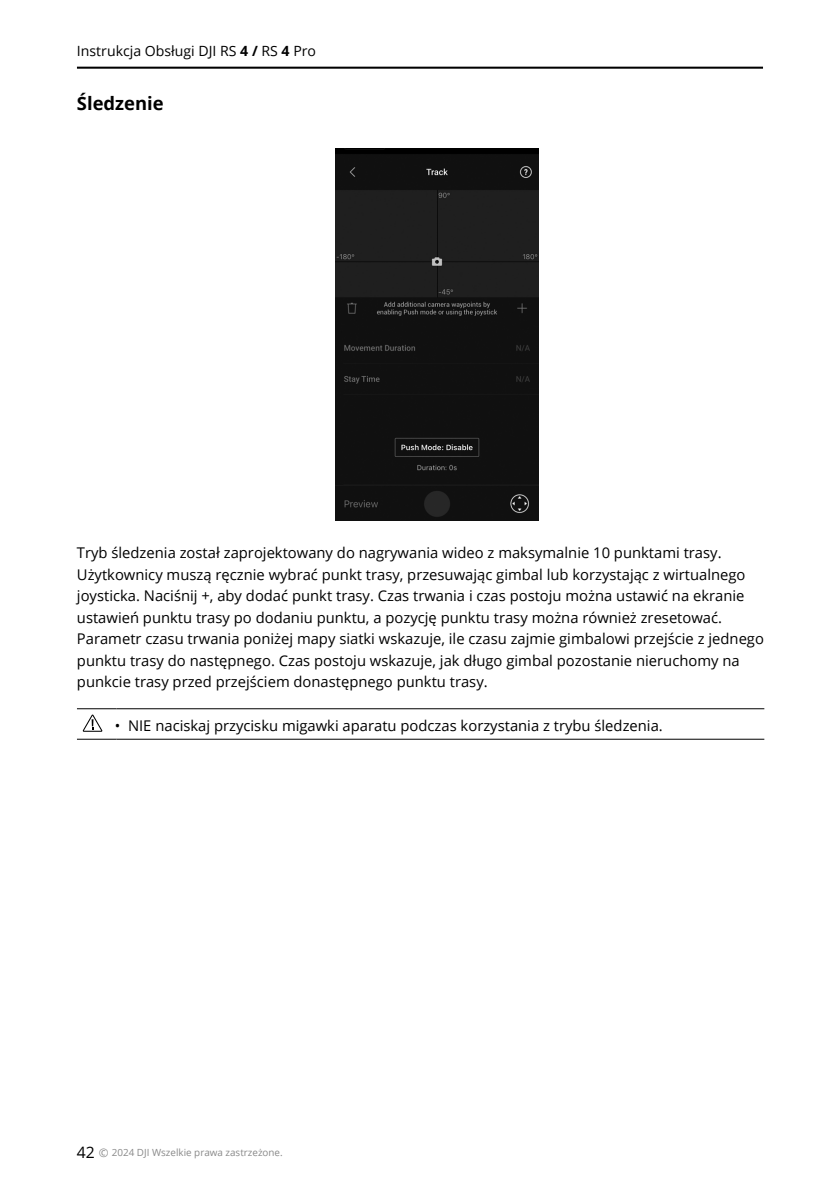
<style>
.page{position:relative;width:840px;height:1191px;background:#fff}
.page>*{position:absolute;margin:0;border:0;box-sizing:border-box;transform-origin:0 0}
.t1{font:700 18.4px "Open Sans";color:#000}
.t2{font:14.8px/21.6px "Open Sans";color:#000}
.t3{font:14px "Open Sans";color:#000}
.t4{font:9.8px "Open Sans";color:#898989}
.s1{font-weight:700}
.s2{font-style:inherit}
.s3{font-size:15.8px;color:#000}
.s4{font-size:11.8px}
</style>
<div class="page">
<hr style="left:77px;top:67px;width:685px;height:2px;background:#000">
<hr style="left:77px;top:708px;width:39px;height:1px;background:#000">
<hr style="left:116px;top:708px;width:647px;height:1px;background:#000">
<hr style="left:77px;top:739px;width:39px;height:1px;background:#000">
<hr style="left:116px;top:739px;width:647px;height:1px;background:#000">
<svg style="left:83px;top:714px;width:19px;height:18px"></svg>
<img style="left:335px;top:149px;width:203px;height:371px">
<p class="t3" style="left:77px;top:41px;width:240px">Instrukcja Obsługi DJI RS <span class="s1">4 /</span> RS <span class="s1">4</span> Pro</p>
<p class="t1" style="left:77px;top:91px;width:88px">Śledzenie</p>
<p class="t2" style="left:77px;top:541px;width:688px">Tryb śledzenia został zaprojektowany do nagrywania wideo z maksymalnie 10 punktami trasy.<br>Użytkownicy muszą ręcznie wybrać punkt trasy, przesuwając gimbal lub korzystając z wirtualnego joysticka. Naciśnij +, aby dodać punkt trasy. Czas trwania i czas postoju można ustawić na ekranie ustawień punktu trasy po dodaniu punktu, a pozycję punktu trasy można również zresetować.<br>Parametr czasu trwania poniżej mapy siatki wskazuje, ile czasu zajmie gimbalowi przejście z jednego punktu trasy do następnego. Czas postoju wskazuje, jak długo gimbal pozostanie nieruchomy na punkcie trasy przed przejściem donastępnego punktu trasy.</p>
<p class="t2" style="left:115px;top:714px;width:549px"><span class="s2">•</span> NIE naciskaj przycisku migawki aparatu podczas korzystania z trybu śledzenia.</p>
<p class="t4" style="left:77px;top:1145px;width:207px"><span class="s3">42</span> <span class="s4">©</span> 2024 DJI Wszelkie prawa zastrzeżone.</p>
</div>
